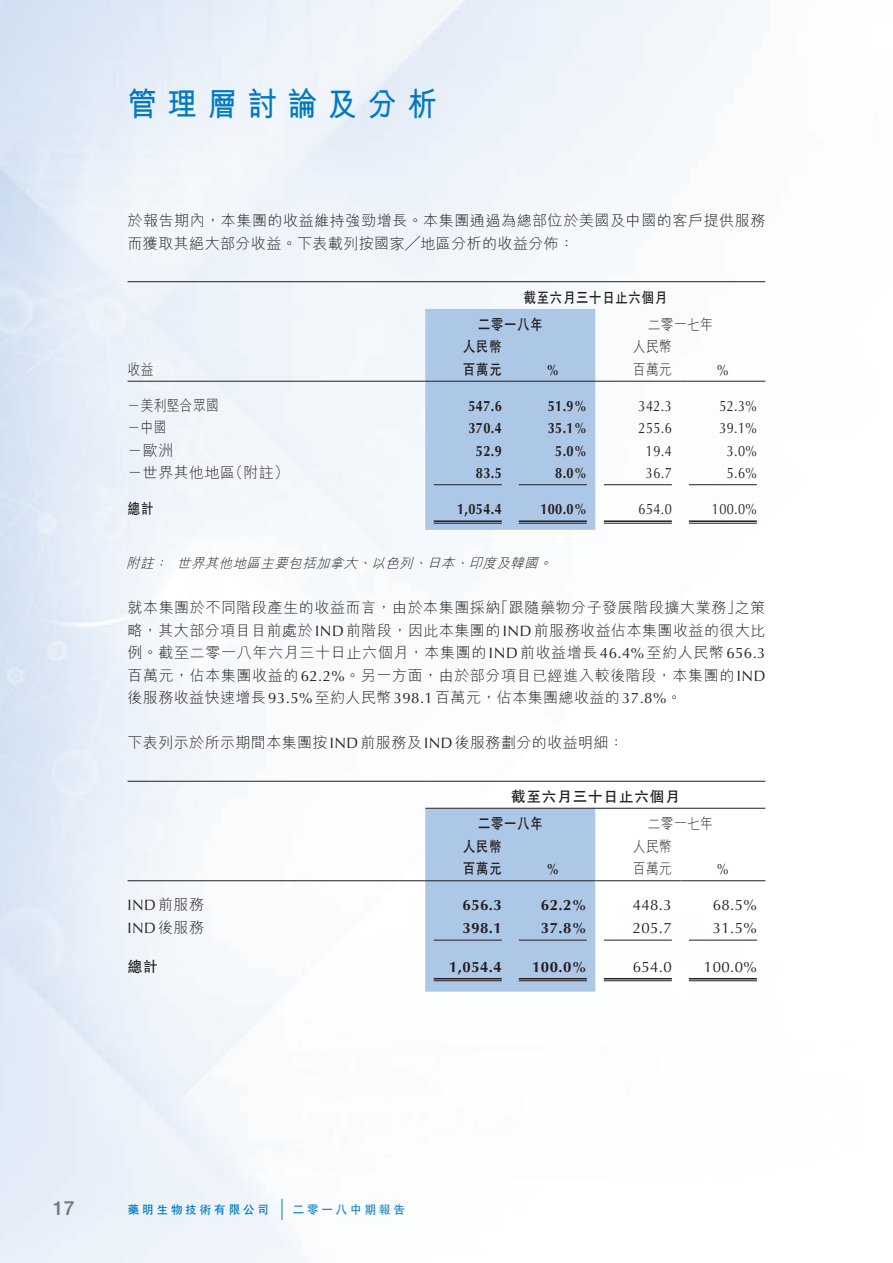
<style>
.page{position:relative;width:893px;height:1263px;background:#fff}
.page>*{position:absolute;margin:0;border:0;box-sizing:border-box;transform-origin:0 0}
.t1{font:700 33px "M Hei HK";letter-spacing:.345em;color:#0079c2;scale:.9 1}
.t2{font:500 19.5px "Helvetica Neue LT Std";color:#76787b}
._1__內文{font:300 15px/22.5px "M Hei HK";letter-spacing:.03em;color:#231f20}
._1__內文-2{font:700 15px "Optima LT Std";letter-spacing:.03em;color:#231f20;scale:.85 1}
._1__內文-3{font:15px "Optima LT Std";letter-spacing:.03em;color:#231f20;scale:.85 1}
._1__內文-4{font:15px "Optima LT Std";letter-spacing:.03em;color:#231f20}
._1__內文-5{font:700 15px "C Hei 2 HK";letter-spacing:.03em;color:#231f20;scale:.85 1}
._1__內文-6{font:300 15px "M Hei HK";letter-spacing:.03em;color:#231f20;scale:.85 1}
._1__內文-7{font:700 15px "Optima LT Std";letter-spacing:.03em;color:#231f20}
._1__內文-8{font:700 15px "C Hei 2 HK";letter-spacing:.03em;color:#231f20}
._2__附註內文{font:italic 300 13.5px "M Hei HK";color:#231f20}
.t3{font:700 12px "C Hei 2 HK";letter-spacing:.2em;color:#0079c2}
.t4{font:700 12px "C Hei 2 HK";letter-spacing:.2em;color:#1e89ca}
.s1{font-family:"Optima LT Std";font-weight:400}
.s2{font-family:"M Hei HK";font-weight:300}
</style>
<div class="page">
<svg style="left:282px;top:1199px;width:1px;height:21px"></svg>
<div style="left:425px;top:309px;width:170px;height:221px;background:#adc7e7"></div>
<hr style="left:128px;top:281px;width:297px;height:1px;background:#231f20">
<hr style="left:425px;top:281px;width:340px;height:1px;background:#231f20">
<hr style="left:128px;top:381px;width:297px;height:1px;background:#231f20">
<hr style="left:425px;top:381px;width:85px;height:1px;background:#231f20">
<hr style="left:510px;top:381px;width:85px;height:1px;background:#231f20">
<hr style="left:595px;top:381px;width:85px;height:1px;background:#231f20">
<hr style="left:680px;top:381px;width:85px;height:1px;background:#231f20">
<hr style="left:434px;top:484px;width:68px;height:1px;background:#231f20">
<hr style="left:519px;top:484px;width:68px;height:1px;background:#231f20">
<hr style="left:604px;top:484px;width:68px;height:1px;background:#231f20">
<hr style="left:689px;top:484px;width:68px;height:1px;background:#231f20">
<hr style="left:434px;top:520px;width:68px;height:2px;background:#231f20">
<hr style="left:434px;top:523px;width:68px;height:1px;background:#231f20">
<hr style="left:519px;top:520px;width:68px;height:2px;background:#231f20">
<hr style="left:519px;top:523px;width:68px;height:1px;background:#231f20">
<hr style="left:604px;top:520px;width:68px;height:2px;background:#231f20">
<hr style="left:604px;top:523px;width:68px;height:1px;background:#231f20">
<hr style="left:689px;top:520px;width:68px;height:2px;background:#231f20">
<hr style="left:689px;top:523px;width:68px;height:1px;background:#231f20">
<div style="left:425px;top:809px;width:170px;height:183px;background:#adc7e7"></div>
<hr style="left:128px;top:781px;width:297px;height:1px;background:#231f20">
<hr style="left:425px;top:781px;width:340px;height:1px;background:#231f20">
<hr style="left:425px;top:808px;width:340px;height:1px;background:#231f20">
<hr style="left:128px;top:880px;width:297px;height:1px;background:#231f20">
<hr style="left:425px;top:880px;width:85px;height:1px;background:#231f20">
<hr style="left:510px;top:880px;width:85px;height:1px;background:#231f20">
<hr style="left:595px;top:880px;width:85px;height:1px;background:#231f20">
<hr style="left:680px;top:880px;width:85px;height:1px;background:#231f20">
<hr style="left:434px;top:940px;width:68px;height:1px;background:#231f20">
<hr style="left:519px;top:940px;width:68px;height:1px;background:#231f20">
<hr style="left:604px;top:940px;width:68px;height:1px;background:#231f20">
<hr style="left:689px;top:940px;width:68px;height:1px;background:#231f20">
<hr style="left:434px;top:978px;width:68px;height:1px;background:#231f20">
<hr style="left:434px;top:980px;width:68px;height:1px;background:#231f20">
<hr style="left:519px;top:978px;width:68px;height:1px;background:#231f20">
<hr style="left:519px;top:980px;width:68px;height:1px;background:#231f20">
<hr style="left:604px;top:978px;width:68px;height:1px;background:#231f20">
<hr style="left:604px;top:980px;width:68px;height:1px;background:#231f20">
<hr style="left:689px;top:978px;width:68px;height:1px;background:#231f20">
<hr style="left:689px;top:980px;width:68px;height:1px;background:#231f20">
<h1 class="t1" style="left:128px;top:80px;width:346px">管理層討論及分析</h1>
<p class="_1__內文" style="left:128px;top:209px;width:639px">於報告期內，本集團的收益維持強勁增長。本集團通過為總部位於美國及中國的客戶提供服務而獲取其絕大部分收益。下表載列按國家╱地區分析的收益分佈：</p>
<p class="_1__內文-5" style="left:523px;top:289px;width:171px">截至六月三十日止六個月</p>
<p class="_1__內文-6" style="left:648px;top:316px;width:78px">二零一七年</p>
<p class="_1__內文-5" style="left:478px;top:316px;width:78px">二零一八年</p>
<p class="_1__內文-5" style="left:463px;top:339px;width:47px">人民幣</p>
<p class="_1__內文-6" style="left:128px;top:361px;width:32px">收益</p>
<p class="_1__內文-5" style="left:463px;top:361px;width:47px">百萬元</p>
<p class="_1__內文-2" style="left:546px;top:361px;width:16px">%</p>
<p class="_1__內文-6" style="left:128px;top:397px;width:109px">－美利堅合眾國</p>
<p class="_1__內文-2" style="left:468px;top:397px;width:41px">547.6</p>
<p class="_1__內文-2" style="left:548px;top:397px;width:47px">51.9%</p>
<p class="_1__內文-6" style="left:128px;top:420px;width:47px">－中國</p>
<p class="_1__內文-2" style="left:468px;top:419px;width:41px">370.4</p>
<p class="_1__內文-2" style="left:548px;top:419px;width:47px">35.1%</p>
<p class="_1__內文" style="left:128px;top:439px;width:47px">－歐洲</p>
<p class="_1__內文-2" style="left:476px;top:442px;width:32px">52.9</p>
<p class="_1__內文-2" style="left:555px;top:442px;width:39px">5.0%</p>
<p class="_1__內文" style="left:228px;top:461px;width:63px">（附註(</p>
<p class="_1__內文" style="left:128px;top:461px;width:109px">－世界其他地區</p>
<p class="_1__內文-2" style="left:476px;top:464px;width:32px">83.5</p>
<p class="_1__內文-2" style="left:555px;top:464px;width:39px">8.0%</p>
<p class="_1__內文-5" style="left:128px;top:501px;width:32px">總計</p>
<p class="_1__內文-2" style="left:457px;top:500px;width:54px">1,054.4</p>
<p class="_1__內文-2" style="left:540px;top:500px;width:56px">100.0%</p>
<p class="_2__附註內文" style="left:126px;top:556px;width:32px">附註</p>
<p class="_2__附註內文" style="left:154px;top:556px;width:19px">：</p>
<p class="_2__附註內文" style="left:469px;top:556px;width:74px">印度及韓國</p>
<p class="_2__附註內文" style="left:177px;top:556px;width:185px">世界其他地區主要包括加拿大</p>
<p class="_2__附註內文" style="left:427px;top:556px;width:32px">日本</p>
<p class="_2__附註內文" style="left:371px;top:556px;width:46px">以色列</p>
<p class="_2__附註內文" style="left:538px;top:556px;width:19px">。</p>
<p class="_2__附註內文" style="left:358px;top:556px;width:19px">、</p>
<p class="_2__附註內文" style="left:413px;top:556px;width:19px">、</p>
<p class="_2__附註內文" style="left:455px;top:556px;width:19px">、</p>
<p class="_1__內文-6" style="left:633px;top:339px;width:47px">人民幣</p>
<p class="_1__內文-6" style="left:633px;top:361px;width:47px">百萬元</p>
<p class="_1__內文-3" style="left:717px;top:361px;width:15px">%</p>
<p class="_1__內文-3" style="left:638px;top:397px;width:41px">342.3</p>
<p class="_1__內文-3" style="left:719px;top:397px;width:46px">52.3%</p>
<p class="_1__內文-3" style="left:638px;top:419px;width:41px">255.6</p>
<p class="_1__內文-3" style="left:719px;top:419px;width:46px">39.1%</p>
<p class="_1__內文-3" style="left:646px;top:442px;width:32px">19.4</p>
<p class="_1__內文-3" style="left:727px;top:442px;width:37px">3.0%</p>
<p class="_1__內文-3" style="left:646px;top:464px;width:32px">36.7</p>
<p class="_1__內文-3" style="left:727px;top:464px;width:37px">5.6%</p>
<p class="_1__內文-3" style="left:638px;top:500px;width:41px">654.0</p>
<p class="_1__內文-3" style="left:712px;top:500px;width:54px">100.0%</p>
<p class="_1__內文" style="left:128px;top:596px;width:639px">就本集團於不同階段產生的收益而言，由於本集團採納<br>略，其大部分項目目前處於<span class="s1">IND</span>前階段，因此本集團的<span class="s1">IND</span>前服務收益佔本集團收益的很大比例。截至二零一八年六月三十日止六個月，本集團的<span class="s1">IND</span>前收益增長<span class="s1">46.4%</span>至約人民幣<span class="s1">656.3</span>百萬元，佔本集團收益的<span class="s1">62.2%</span>。另一方面，由於部分項目已經進入較後階段，本集團的<span class="s1">IND</span>後服務收益快速增長<span class="s1">93.5%</span>至約人民幣<span class="s1">398.1</span>百萬元，佔本集團總收益的<span class="s1">37.8%</span>。</p>
<p class="_1__內文" style="left:128px;top:731px;width:498px">下表列示於所示期間本集團按<span class="s1">IND</span>前服務及<span class="s1">IND</span>後服務劃分的收益明細：</p>
<p class="_1__內文" style="left:493px;top:596px;width:250px">「跟隨藥物分子發展階段擴大業務」</p>
<p class="_1__內文" style="left:735px;top:596px;width:32px">之策</p>
<p class="_1__內文-8" style="left:511px;top:789px;width:171px">截至六月三十日止六個月</p>
<p class="_1__內文-6" style="left:648px;top:816px;width:78px">二零一七年</p>
<p class="_1__內文-5" style="left:478px;top:816px;width:78px">二零一八年</p>
<p class="_1__內文-5" style="left:463px;top:838px;width:47px">人民幣</p>
<p class="_1__內文-6" style="left:633px;top:838px;width:47px">人民幣</p>
<p class="_1__內文-5" style="left:463px;top:861px;width:47px">百萬元</p>
<p class="_1__內文-2" style="left:546px;top:860px;width:16px">%</p>
<p class="_1__內文-6" style="left:633px;top:861px;width:47px">百萬元</p>
<p class="_1__內文-3" style="left:717px;top:860px;width:15px">%</p>
<p class="_1__內文-4" style="left:128px;top:896px;width:78px">IND<span class="s2">前服務</span></p>
<p class="_1__內文-7" style="left:463px;top:896px;width:41px">656.3</p>
<p class="_1__內文-7" style="left:541px;top:896px;width:47px">62.2%</p>
<p class="_1__內文-4" style="left:633px;top:896px;width:41px">448.3</p>
<p class="_1__內文-4" style="left:713px;top:896px;width:46px">68.5%</p>
<p class="_1__內文-4" style="left:128px;top:919px;width:78px">IND<span class="s2">後服務</span></p>
<p class="_1__內文-7" style="left:463px;top:919px;width:41px">398.1</p>
<p class="_1__內文-7" style="left:541px;top:919px;width:47px">37.8%</p>
<p class="_1__內文-4" style="left:633px;top:919px;width:41px">205.7</p>
<p class="_1__內文-4" style="left:713px;top:919px;width:46px">31.5%</p>
<p class="_1__內文-8" style="left:128px;top:958px;width:32px">總計</p>
<p class="_1__內文-7" style="left:449px;top:958px;width:54px">1,054.4</p>
<p class="_1__內文-7" style="left:532px;top:958px;width:56px">100.0%</p>
<p class="_1__內文-4" style="left:633px;top:958px;width:41px">654.0</p>
<p class="_1__內文-4" style="left:704px;top:958px;width:54px">100.0%</p>
<h2 class="t2" style="left:53px;top:1197px;width:23px">17</h2>
<p class="t3" style="left:128px;top:1203px;width:143px">藥明生物技術有限公司</p>
<p class="t4" style="left:292px;top:1203px;width:114px">二零一八中期報告</p>
</div>
